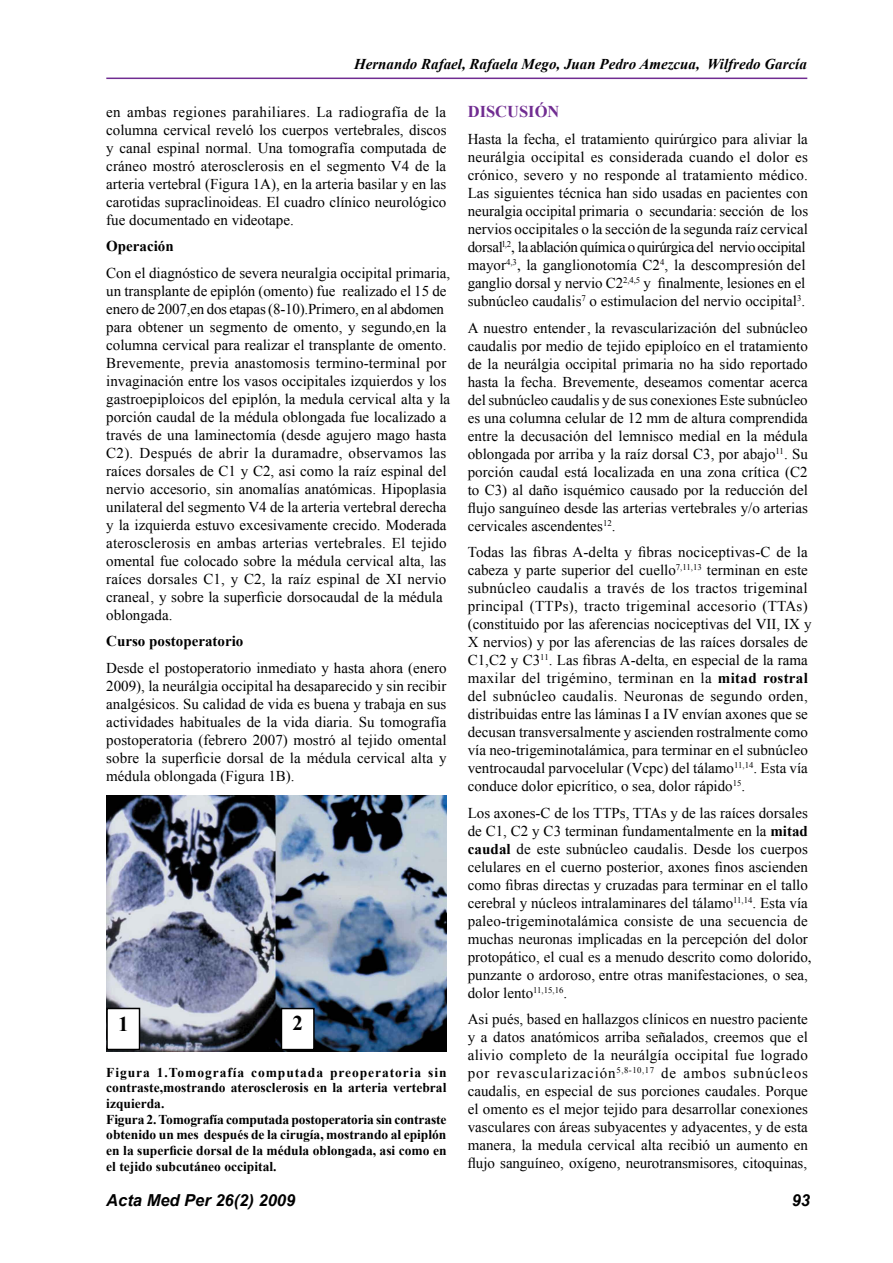
<style>
.page{position:relative;width:893px;height:1263px;background:#fff}
.page>*{position:absolute;margin:0;border:0;box-sizing:border-box;transform-origin:0 0}
.t1{font:700 21px "Times New Roman";color:#000}
.t2{font:italic 700 16.5px "Arial";color:#000}
.t3{font:700 16.5px "Times New Roman";color:#702c91}
.t4{font:15px/18px "Times New Roman";color:#000;text-align:justify}
.t5{font:italic 700 15px "Times New Roman";color:#000}
.t6{font:700 15px "Times New Roman";color:#000}
.t7{font:700 13.5px/15.6px "Times New Roman";color:#000}
.s1{font-weight:700}
</style>
<div class="page">
<hr style="left:106px;top:78px;width:701px;height:1px;background:#702c91">
<img style="left:106px;top:795px;width:340px;height:257px">
<div style="left:107px;top:1008px;width:33px;height:41px;background:#fff"></div>
<div style="left:106px;top:1008px;width:34px;height:42px;border:2px solid #000"></div>
<div style="left:281px;top:1008px;width:33px;height:41px;background:#fff"></div>
<div style="left:281px;top:1008px;width:34px;height:42px;border:2px solid #000"></div>
<p class="t5" style="left:354px;top:53px;width:454px">Hernando Rafael, Rafaela Mego, Juan Pedro Amezcua, Wilfredo García</p>
<p class="t4" style="left:106px;top:102px;width:342px">en ambas regiones parahiliares. La radiografía de la columna cervical reveló los cuerpos vertebrales, discos y canal espinal normal. Una tomografía computada de cráneo mostró aterosclerosis en el segmento V4 de la arteria vertebral (Figura 1A), en la arteria basilar y en las carotidas supraclinoideas. El cuadro clínico neurológico fue documentado en videotape.</p>
<p class="t6" style="left:106px;top:236px;width:69px">Operación</p>
<p class="t4" style="left:106px;top:263px;width:345px;text-align:left">Con el diagnóstico de severa neuralgia occipital primaria, un transplante de epiplón (omento) fue realizado el 15 de enero de 2007,en dos etapas (8-10).Primero, en al abdomen para obtener un segmento de omento, y segundo,en la columna cervical para realizar el transplante de omento.<br>Brevemente, previa anastomosis termino-terminal por invaginación entre los vasos occipitales izquierdos y los gastroepiploicos del epiplón, la medula cervical alta y la porción caudal de la médula oblongada fue localizado a través de una laminectomía (desde agujero mago hasta C2). Después de abrir la duramadre, observamos las raíces dorsales de C1 y C2, asi como la raíz espinal del nervio accesorio, sin anomalías anatómicas. Hipoplasia unilateral del segmento V4 de la arteria vertebral derecha y la izquierda estuvo excesivamente crecido. Moderada aterosclerosis en ambas arterias vertebrales. El tejido omental fue colocado sobre la médula cervical alta, las raíces dorsales C1, y C2, la raíz espinal de XI nervio craneal, y sobre la superficie dorsocaudal de la médula oblongada.</p>
<p class="t6" style="left:106px;top:631px;width:139px">Curso postoperatorio</p>
<p class="t4" style="left:106px;top:658px;width:342px">Desde el postoperatorio inmediato y hasta ahora (enero 2009), la neurálgia occipital ha desaparecido y sin recibir analgésicos. Su calidad de vida es buena y trabaja en sus actividades habituales de la vida diaria. Su tomografía postoperatoria (febrero 2007) mostró al tejido omental sobre la superficie dorsal de la médula cervical alta y médula oblongada (Figura 1B).</p>
<h1 class="t1" style="left:118px;top:1009px;width:12px">1</h1>
<h1 class="t1" style="left:292px;top:1009px;width:12px">2</h1>
<p class="t7" style="left:106px;top:1064px;width:342px">Figura 1.Tomografía computada preoperatoria sin contraste,mostrando aterosclerosis en la arteria vertebral izquierda.<br>Figura 2. Tomografía computada postoperatoria sin contraste obtenido un mes después de la cirugía, mostrando al epiplón en la superficie dorsal de la médula oblongada, asi como en el tejido subcutáneo occipital.</p>
<p class="t3" style="left:468px;top:101px;width:93px">DISCUSIÓN</p>
<p class="t4" style="left:468px;top:130px;width:342px;text-align:left">Hasta la fecha, el tratamiento quirúrgico para aliviar la neurálgia occipital es considerada cuando el dolor es crónico, severo y no responde al tratamiento médico.<br>Las siguientes técnica han sido usadas en pacientes con neuralgia occipital primaria o secundaria: sección de los nervios occipitales o la sección de la segunda raíz cervical dorsal<sup>l,2</sup>, la ablación química o quirúrgica del nervio occipital mayor<sup>4,3</sup>, la ganglionotomía C2<sup>4</sup>, la descompresión del ganglio dorsal y nervio C2<sup>2,4,5</sup> y finalmente, lesiones en el subnúcleo caudalis<sup>7</sup> o estimulacion del nervio occipital<sup>3</sup>.</p>
<p class="t4" style="left:468px;top:318px;width:342px">A nuestro entender , la revascularización del subnúcleo caudalis por medio de tejido epiploíco en el tratamiento de la neurálgia occipital primaria no ha sido reportado hasta la fecha. Brevemente, deseamos comentar acerca del subnúcleo caudalis y de sus conexiones Este subnúcleo es una columna celular de 12 mm de altura comprendida entre la decusación del lemnisco medial en la médula oblongada por arriba y la raíz dorsal C3, por abajo<sup>11</sup>. Su porción caudal está localizada en una zona crítica (C2 to C3) al daño isquémico causado por la reducción del flujo sanguíneo desde las arterias vertebrales y/o arterias cervicales ascendentes<sup>12</sup>.</p>
<p class="t4" style="left:468px;top:543px;width:345px;text-align:left">Todas las fibras A-delta y fibras nociceptivas-C de la cabeza y parte superior del cuello<sup>7,11,13</sup> terminan en este subnúcleo caudalis a través de los tractos trigeminal principal (TTPs), tracto trigeminal accesorio (TTAs) (constituido por las aferencias nociceptivas del VII, IX y X nervios) y por las aferencias de las raíces dorsales de C1,C2 y C3<sup>11</sup>. Las fibras A-delta, en especial de la rama maxilar del trigémino, terminan en la <span class="s1">mitad rostral </span>del subnúcleo caudalis. Neuronas de segundo orden, distribuidas entre las láminas I a IV envían axones que se decusan transversalmente y ascienden rostralmente como vía neo-trigeminotalámica, para terminar en el subnúcleo ventrocaudal parvocelular (Vcpc) del tálamo<sup>11,14</sup>. Esta vía conduce dolor epicrítico, o sea, dolor rápido<sup>15</sup>.</p>
<p class="t4" style="left:468px;top:803px;width:345px;text-align:left">Los axones-C de los TTPs, TTAs y de las raíces dorsales de C1, C2 y C3 terminan fundamentalmente en la <span class="s1">mitad caudal</span> de este subnúcleo caudalis. Desde los cuerpos celulares en el cuerno posterior, axones finos ascienden como fibras directas y cruzadas para terminar en el tallo cerebral y núcleos intralaminares del tálamo<sup>11,14</sup>. Esta vía paleo-trigeminotalámica consiste de una secuencia de muchas neuronas implicadas en la percepción del dolor protopático, el cual es a menudo descrito como dolorido, punzante o ardoroso, entre otras manifestaciones, o sea, dolor lento<sup>11,15,16</sup>.</p>
<p class="t4" style="left:468px;top:1010px;width:342px">Asi pués, based en hallazgos clínicos en nuestro paciente y a datos anatómicos arriba señalados, creemos que el alivio completo de la neurálgía occipital fue logrado por revascularización<sup>5,8-10,17</sup> de ambos subnúcleos caudalis, en especial de sus porciones caudales. Porque el omento es el mejor tejido para desarrollar conexiones vasculares con áreas subyacentes y adyacentes, y de esta manera, la medula cervical alta recibió un aumento en flujo sanguíneo, oxígeno, neurotransmisores, citoquinas,</p>
<p class="t2" style="left:106px;top:1189px;width:190px">Acta Med Per 26(2) 2009</p>
<p class="t2" style="left:792px;top:1189px;width:20px">93</p>
</div>
